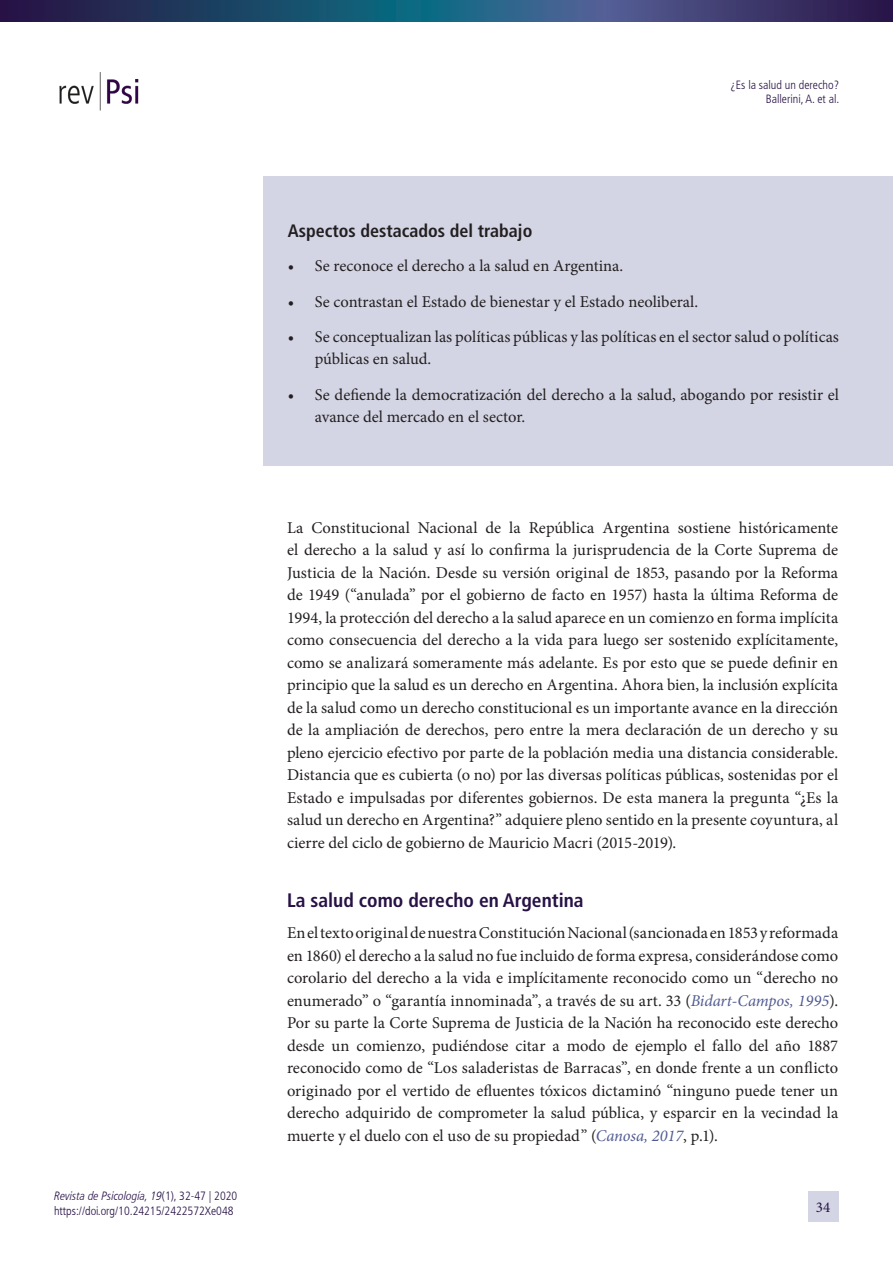
<style>
.page{position:relative;width:893px;height:1263px;background:#fff}
.page>*{position:absolute;margin:0;border:0;box-sizing:border-box;transform-origin:0 0}
._01__Título1{font:700 condensed 19.5px "Frutiger LT Com";color:#271145}
.t1{font:700 condensed 18px "Frutiger LT Com";color:#231f20}
._00__Normal{font:16.5px/22.5px "Minion Pro";letter-spacing:-.005em;color:#231f20}
.t2{font:15px "Minion Pro";color:#271145}
.t3{font:300 condensed 12px/14.4px "Frutiger";color:#271145;text-align:right}
.t4{font:italic 300 condensed 12px "Frutiger LT Com";color:#271145}
.s1{font-style:normal}
.s2{font-family:"Frutiger";font-style:normal}
.s3{font-family:"Frutiger LT Com"}
.s4{font-style:italic;color:#515b92}
</style>
<div class="page">
<svg style="left:0;top:0;width:893px;height:21px;background:#2a446e"></svg>
<div style="left:264px;top:176px;width:629px;height:290px;background:#d3d5e4"></div>
<img style="left:59px;top:72px;width:80px;height:39px">
<div style="left:808px;top:1191px;width:30px;height:31px;background:#d3d5e4"></div>
<p class="t4" style="left:54px;top:1189px;width:185px">Revista de Psicología, 19<span class="s1">(1), 32-47</span> <span class="s2">| 2020</span></p>
<p class="t3" style="left:54px;top:1204px;width:181px"><span class="s3">https://doi.org/</span>10.24215/2422572Xe048</p>
<p class="t3" style="left:731px;top:78px;width:110px">¿Es la salud un derecho?<br>Ballerini, A. et al.</p>
<p class="t1" style="left:288px;top:220px;width:246px">Aspectos destacados del trabajo</p>
<p class="_00__Normal" style="left:288px;top:255px;width:337px">• Se reconoce el derecho a la salud en Argentina.</p>
<p class="_00__Normal" style="left:288px;top:290px;width:412px">• Se contrastan el Estado de bienestar y el Estado neoliberal.</p>
<p class="_00__Normal" style="left:315px;top:325px;width:526px;text-indent:-27px">• Se conceptualizan las políticas públicas y las políticas en el sector salud o políticas públicas en salud.</p>
<p class="_00__Normal" style="left:315px;top:383px;width:526px;text-indent:-27px">• Se defiende la democratización del derecho a la salud, abogando por resistir el avance del mercado en el sector.</p>
<p class="_00__Normal" style="left:287px;top:516px;width:553px;text-align:justify">La Constitucional Nacional de la República Argentina sostiene históricamente el derecho a la salud y así lo confirma la jurisprudencia de la Corte Suprema de Justicia de la Nación. Desde su versión original de 1853, pasando por la Reforma de 1949 (“anulada” por el gobierno de facto en 1957) hasta la última Reforma de 1994, la protección del derecho a la salud aparece en un comienzo en forma implícita como consecuencia del derecho a la vida para luego ser sostenido explícitamente, como se analizará someramente más adelante. Es por esto que se puede definir en principio que la salud es un derecho en Argentina. Ahora bien, la inclusión explícita de la salud como un derecho constitucional es un importante avance en la dirección de la ampliación de derechos, pero entre la mera declaración de un derecho y su pleno ejercicio efectivo por parte de la población media una distancia considerable.<br>Distancia que es cubierta (o no) por las diversas políticas públicas, sostenidas por el Estado e impulsadas por diferentes gobiernos. De esta manera la pregunta “¿Es la salud un derecho en Argentina?” adquiere pleno sentido en la presente coyuntura, al cierre del ciclo de gobierno de Mauricio Macri (2015-2019).</p>
<p class="_01__Título1" style="left:287px;top:889px;width:298px">La salud como derecho en Argentina</p>
<p class="_00__Normal" style="left:287px;top:921px;width:553px;text-align:justify">En el texto original de nuestra Constitución Nacional (sancionada en 1853 y reformada en 1860) el derecho a la salud no fue incluido de forma expresa, considerándose como corolario del derecho a la vida e implícitamente reconocido como un “derecho no enumerado” o “garantía innominada”, a través de su art. 33 (<span class="s4">Bidart-Campos, 1995</span>).<br>Por su parte la Corte Suprema de Justicia de la Nación ha reconocido este derecho desde un comienzo, pudiéndose citar a modo de ejemplo el fallo del año 1887 reconocido como de “Los saladeristas de Barracas”, en donde frente a un conflicto originado por el vertido de efluentes tóxicos dictaminó “ninguno puede tener un derecho adquirido de comprometer la salud pública, y esparcir en la vecindad la muerte y el duelo con el uso de su propiedad” (<span class="s4">Canosa, 2017</span>, p.1).</p>
<p class="t2" style="left:816px;top:1197px;width:16px">34</p>
</div>
